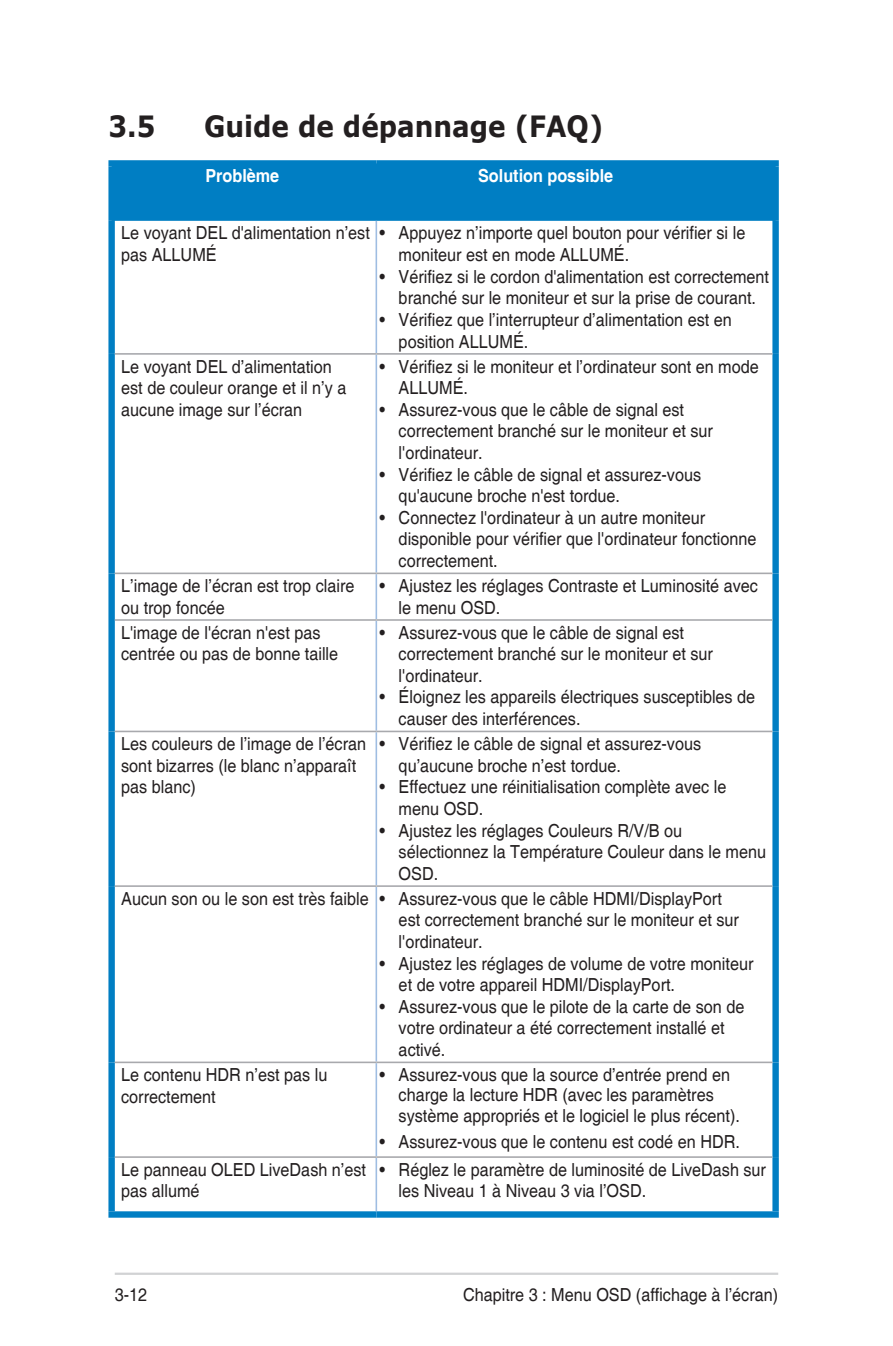
<style>
.page{position:relative;width:893px;height:1346px;background:#fff}
.page>*{position:absolute;margin:0;border:0;box-sizing:border-box;transform-origin:0 0}
.Heading_1{font:700 29.25px "Verdana";color:#231f20;scale:.9 1}
.Table_Text_-new{font:18px/21.6px "Helvetica";color:#231f20;scale:.9 1}
.Table_Text_-new_bull{font:18px/20.2px "Helvetica";color:#231f20;scale:.9 1}
.Table_Text_-new-2{font:700 18px "Helvetica";color:#fff;scale:.9 1}
</style>
<div class="page">
<hr style="left:115px;top:1272px;width:663px;height:3px;background:#d1d2d4">
<div style="left:115px;top:167px;width:657px;height:54px;background:#007ec3"></div>
<div style="left:108px;top:167px;width:7px;height:54px;background:#007ec3"></div>
<div style="left:108px;top:160px;width:268px;height:7px;background:#007ec3"></div>
<div style="left:772px;top:167px;width:7px;height:54px;background:#007ec3"></div>
<div style="left:376px;top:160px;width:403px;height:7px;background:#007ec3"></div>
<div style="left:108px;top:221px;width:7px;height:133px;background:#007ec3"></div>
<hr style="left:376px;top:221px;width:1px;height:132px;background:#9fbde2">
<div style="left:772px;top:221px;width:7px;height:133px;background:#007ec3"></div>
<div style="left:108px;top:354px;width:7px;height:219px;background:#007ec3"></div>
<hr style="left:115px;top:353px;width:261px;height:2px;background:#a8a9ad">
<hr style="left:376px;top:355px;width:1px;height:217px;background:#9fbde2">
<div style="left:772px;top:354px;width:7px;height:219px;background:#007ec3"></div>
<hr style="left:376px;top:353px;width:396px;height:2px;background:#a8a9ad">
<div style="left:108px;top:573px;width:7px;height:47px;background:#007ec3"></div>
<hr style="left:115px;top:572px;width:261px;height:2px;background:#a8a9ad">
<hr style="left:376px;top:574px;width:1px;height:45px;background:#9fbde2">
<div style="left:772px;top:573px;width:7px;height:47px;background:#007ec3"></div>
<hr style="left:376px;top:572px;width:396px;height:2px;background:#a8a9ad">
<div style="left:108px;top:620px;width:7px;height:111px;background:#007ec3"></div>
<hr style="left:115px;top:619px;width:261px;height:2px;background:#a8a9ad">
<hr style="left:376px;top:621px;width:1px;height:110px;background:#9fbde2">
<div style="left:772px;top:620px;width:7px;height:111px;background:#007ec3"></div>
<hr style="left:376px;top:619px;width:396px;height:2px;background:#a8a9ad">
<div style="left:108px;top:731px;width:7px;height:155px;background:#007ec3"></div>
<hr style="left:115px;top:731px;width:261px;height:1px;background:#a8a9ad">
<hr style="left:376px;top:732px;width:1px;height:153px;background:#9fbde2">
<div style="left:772px;top:731px;width:7px;height:155px;background:#007ec3"></div>
<hr style="left:376px;top:731px;width:396px;height:1px;background:#a8a9ad">
<div style="left:108px;top:886px;width:7px;height:176px;background:#007ec3"></div>
<hr style="left:115px;top:885px;width:261px;height:2px;background:#a8a9ad">
<hr style="left:376px;top:887px;width:1px;height:174px;background:#9fbde2">
<div style="left:772px;top:886px;width:7px;height:176px;background:#007ec3"></div>
<hr style="left:376px;top:885px;width:396px;height:2px;background:#a8a9ad">
<div style="left:108px;top:1062px;width:7px;height:95px;background:#007ec3"></div>
<hr style="left:115px;top:1061px;width:261px;height:2px;background:#a8a9ad">
<hr style="left:376px;top:1063px;width:1px;height:93px;background:#9fbde2">
<div style="left:772px;top:1062px;width:7px;height:95px;background:#007ec3"></div>
<hr style="left:376px;top:1061px;width:396px;height:2px;background:#a8a9ad">
<div style="left:108px;top:1157px;width:7px;height:54px;background:#007ec3"></div>
<hr style="left:115px;top:1156px;width:261px;height:2px;background:#a8a9ad">
<div style="left:108px;top:1211px;width:268px;height:6px;background:#007ec3"></div>
<hr style="left:376px;top:1158px;width:1px;height:53px;background:#9fbde2">
<div style="left:772px;top:1157px;width:7px;height:54px;background:#007ec3"></div>
<hr style="left:376px;top:1156px;width:396px;height:2px;background:#a8a9ad">
<div style="left:376px;top:1211px;width:403px;height:6px;background:#007ec3"></div>
<p class="Heading_1" style="left:108px;top:106px;width:54px">3.5</p>
<p class="Heading_1" style="left:204px;top:106px;width:445px">Guide de dépannage (FAQ)</p>
<p class="Table_Text_-new-2" style="left:205px;top:165px;width:84px">Problème</p>
<p class="Table_Text_-new-2" style="left:478px;top:165px;width:152px">Solution possible</p>
<p class="Table_Text_-new" style="left:121px;top:223px;width:278px">Le voyant DEL d'alimentation n’est pas ALLUMÉ</p>
<p class="Table_Text_-new" style="left:399px;top:223px;width:387px;text-indent:-19px">• Appuyez n’importe quel bouton pour vérifier si le moniteur est en mode ALLUMÉ.</p>
<p class="Table_Text_-new" style="left:379px;top:266px;width:434px;text-align:center">• Vérifiez si le cordon d'alimentation est correctement branché sur le moniteur et sur la prise de courant.</p>
<p class="Table_Text_-new" style="left:399px;top:309px;width:372px;text-indent:-19px">• Vérifiez que l’interrupteur d’alimentation est en position ALLUMÉ.</p>
<p class="Table_Text_-new" style="left:121px;top:356px;width:252px">Le voyant DEL d’alimentation est de couleur orange et il n’y a aucune image sur l’écran</p>
<p class="Table_Text_-new" style="left:399px;top:356px;width:402px;text-indent:-19px">• Vérifiez si le moniteur et l’ordinateur sont en mode<br>ALLUMÉ.</p>
<p class="Table_Text_-new" style="left:399px;top:399px;width:351px;text-indent:-19px">• Assurez-vous que le câble de signal est correctement branché sur le moniteur et sur l'ordinateur.</p>
<p class="Table_Text_-new" style="left:399px;top:464px;width:338px;text-indent:-19px">• Vérifiez le câble de signal et assurez-vous qu'aucune broche n'est tordue.</p>
<p class="Table_Text_-new" style="left:399px;top:507px;width:399px;text-indent:-19px">• Connectez l'ordinateur à un autre moniteur disponible pour vérifier que l'ordinateur fonctionne correctement.</p>
<p class="Table_Text_-new" style="left:121px;top:575px;width:261px">L’image de l’écran est trop claire ou trop foncée</p>
<p class="Table_Text_-new" style="left:399px;top:575px;width:401px;text-indent:-19px">• Ajustez les réglages Contraste et Luminosité avec le menu OSD.</p>
<p class="Table_Text_-new" style="left:121px;top:622px;width:243px">L'image de l'écran n'est pas centrée ou pas de bonne taille</p>
<p class="Table_Text_-new" style="left:399px;top:622px;width:351px;text-indent:-19px">• Assurez-vous que le câble de signal est correctement branché sur le moniteur et sur l'ordinateur.</p>
<p class="Table_Text_-new" style="left:399px;top:687px;width:398px;text-indent:-19px">• Éloignez les appareils électriques susceptibles de causer des interférences.</p>
<p class="Table_Text_-new" style="left:121px;top:733px;width:274px">Les couleurs de l’image de l’écran sont bizarres (le blanc n’apparaît pas blanc)</p>
<p class="Table_Text_-new" style="left:399px;top:733px;width:338px;text-indent:-19px">• Vérifiez le câble de signal et assurez-vous qu’aucune broche n’est tordue.</p>
<p class="Table_Text_-new" style="left:399px;top:777px;width:366px;text-indent:-19px">• Effectuez une réinitialisation complète avec le menu OSD.</p>
<p class="Table_Text_-new" style="left:399px;top:820px;width:410px;text-indent:-19px">• Ajustez les réglages Couleurs R/V/B ou sélectionnez la Température Couleur dans le menu<br>OSD.</p>
<p class="Table_Text_-new" style="left:121px;top:888px;width:277px">Aucun son ou le son est très faible</p>
<p class="Table_Text_-new" style="left:399px;top:888px;width:380px;text-indent:-19px">• Assurez-vous que le câble HDMI/DisplayPort est correctement branché sur le moniteur et sur l'ordinateur.</p>
<p class="Table_Text_-new" style="left:399px;top:953px;width:396px;text-indent:-19px">• Ajustez les réglages de volume de votre moniteur et de votre appareil HDMI/DisplayPort.</p>
<p class="Table_Text_-new" style="left:399px;top:996px;width:386px;text-indent:-19px">• Assurez-vous que le pilote de la carte de son de votre ordinateur a été correctement installé et activé.</p>
<p class="Table_Text_-new" style="left:121px;top:1064px;width:231px">Le contenu HDR n’est pas lu correctement</p>
<p class="Table_Text_-new_bull" style="left:399px;top:1065px;width:381px;text-indent:-19px">• Assurez-vous que la source d’entrée prend en charge la lecture HDR (avec les paramètres système appropriés et le logiciel le plus récent).</p>
<p class="Table_Text_-new_bull" style="left:379px;top:1132px;width:402px">• Assurez-vous que le contenu est codé en HDR.</p>
<p class="Table_Text_-new" style="left:121px;top:1159px;width:274px">Le panneau OLED LiveDash n’est pas allumé</p>
<p class="Table_Text_-new" style="left:399px;top:1159px;width:410px;text-indent:-19px">• Réglez le paramètre de luminosité de LiveDash sur les Niveau 1 à Niveau 3 via l’OSD.</p>
<p class="Table_Text_-new_bull" style="left:115px;top:1285px;width:38px">3-12</p>
<p class="Table_Text_-new_bull" style="left:463px;top:1285px;width:352px">Chapitre 3 : Menu OSD (affichage à l’écran)</p>
</div>
